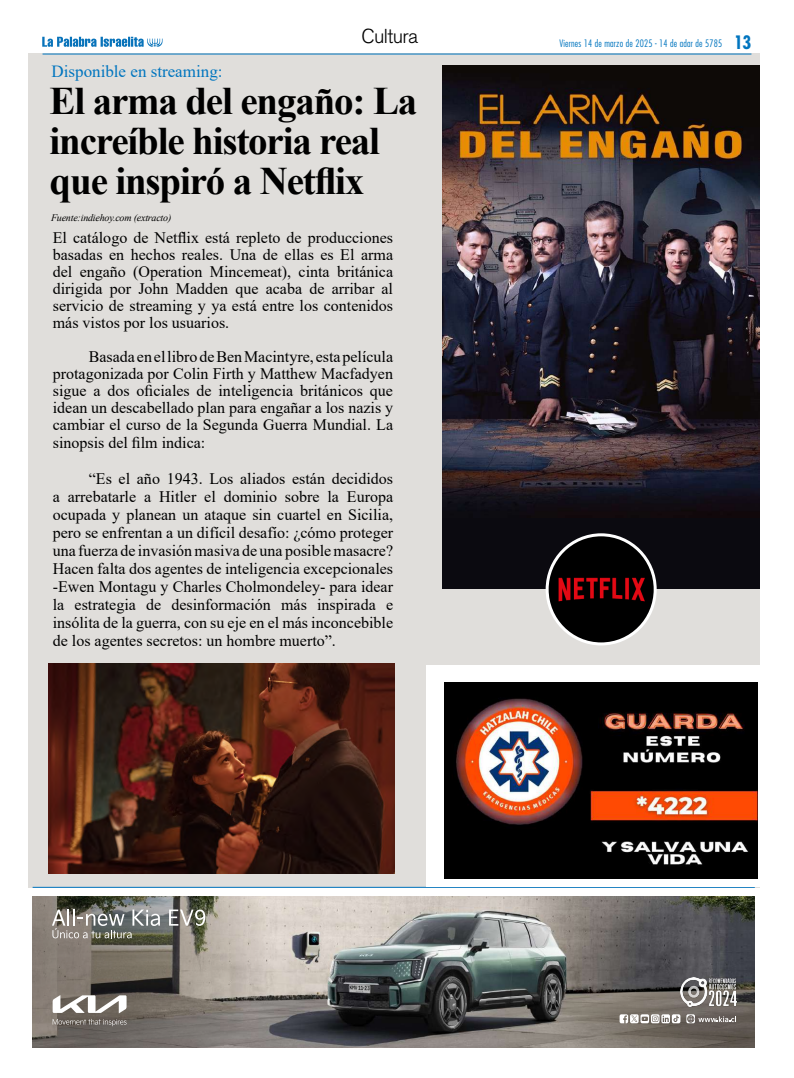
<style>
.page{position:relative;width:794px;height:1078px;background:#fff}
.page>*{position:absolute;margin:0;border:0;box-sizing:border-box;transform-origin:0 0}
.t1{font:700 39px/40px "Times New Roman";letter-spacing:-.03em;color:#000}
.t2{font:300 20px "Akzidenz Grotesk BQ";letter-spacing:-.03em;color:#000}
.t3{font:17px "Times New Roman";color:#0075bf}
.t4{font:16px/18px "Times New Roman";color:#000;text-align:justify}
.t5{font:300 condensed 10px "Futura Std";letter-spacing:.02em;color:#0075bf}
.t6{font:italic 10px "Times New Roman";letter-spacing:-.02em;color:#000}
.s1{font-weight:700;font-size:18px}
</style>
<div class="page">
<div style="left:28px;top:54px;width:732px;height:833px;background:#e0dedb"></div>
<hr style="left:33px;top:886px;width:722px;height:1px;background:#0075bf">
<img style="left:284px;top:896px;width:471px;height:151px">
<svg style="left:544px;top:966px;width:211px;height:81px;background:#69645f"></svg>
<svg style="left:33px;top:896px;width:251px;height:151px;background:#89837b"></svg>
<svg style="left:53px;top:994px;width:74px;height:34px"></svg>
<svg style="left:169px;top:909px;width:36px;height:18px"></svg>
<svg style="left:52px;top:909px;width:108px;height:31px;background:#888882"></svg>
<svg style="left:619px;top:1014px;width:61px;height:11px"></svg>
<svg style="left:686px;top:1014px;width:50px;height:11px"></svg>
<img style="left:680px;top:976px;width:57px;height:29px">
<svg style="left:33px;top:1039px;width:5px;height:9px"></svg>
<svg style="left:751px;top:1039px;width:4px;height:9px"></svg>
<div style="left:442px;top:65px;width:318px;height:523px;background:#0b0a10"></div>
<img style="left:442px;top:87px;width:317px;height:417px">
<img style="left:49px;top:663px;width:346px;height:209px">
<div style="left:427px;top:665px;width:343px;height:221px;background:#fff"></div>
<hr style="left:43px;top:53px;width:708px;height:1px;background:#0075bf">
<svg style="left:42px;top:37px;width:120px;height:10px"></svg>
<img style="left:445px;top:682px;width:312px;height:195px">
<div style="left:547px;top:534px;width:108px;height:109px;background:#000;border-radius:50%"></div>
<img style="left:549px;top:558px;width:106px;height:64px">
<div style="left:545px;top:533px;width:111px;height:112px;border:3px solid #fff;border-radius:50%"></div>
<p class="t2" style="left:361px;top:24px;width:58px">Cultura</p>
<p class="t3" style="left:52px;top:59px;width:172px">Disponible en streaming:</p>
<h1 class="t1" style="left:50px;top:80px;width:369px">El arma del engaño: La increíble historia real que inspiró a Netflix</h1>
<p class="t4" style="left:53px;top:228px;width:342px;line-height:17px">El catálogo de Netflix está repleto de producciones basadas en hechos reales. Una de ellas es El arma del engaño (Operation Mincemeat), cinta británica dirigida por John Madden que acaba de arribar al servicio de streaming y ya está entre los contenidos más vistos por los usuarios.</p>
<p class="t4" style="left:53px;top:347px;width:342px;line-height:17.2px;text-indent:36px">Basada en el libro de Ben Macintyre, esta película protagonizada por Colin Firth y Matthew Macfadyen sigue a dos oficiales de inteligencia británicos que idean un descabellado plan para engañar a los nazis y cambiar el curso de la Segunda Guerra Mundial. La sinopsis del film indica:</p>
<p class="t4" style="left:53px;top:469px;width:342px;text-indent:36px">“Es el año 1943. Los aliados están decididos a arrebatarle a Hitler el dominio sobre la Europa ocupada y planean un ataque sin cuartel en Sicilia, pero se enfrentan a un difícil desafío: ¿cómo proteger una fuerza de invasión masiva de una posible masacre?<br>Hacen falta dos agentes de inteligencia excepcionales -Ewen Montagu y Charles Cholmondeley- para idear la estrategia de desinformación más inspirada e insólita de la guerra, con su eje en el más inconcebible de los agentes secretos: un hombre muerto”.</p>
<p class="t6" style="left:51px;top:211px;width:122px">Fuente:indiehoy.com (extracto)</p>
<p class="t5" style="left:559px;top:37px;width:193px">Viernes 14 de marzo de 2025 - 14 de adar de 5785 <span class="s1">13</span></p>
</div>
